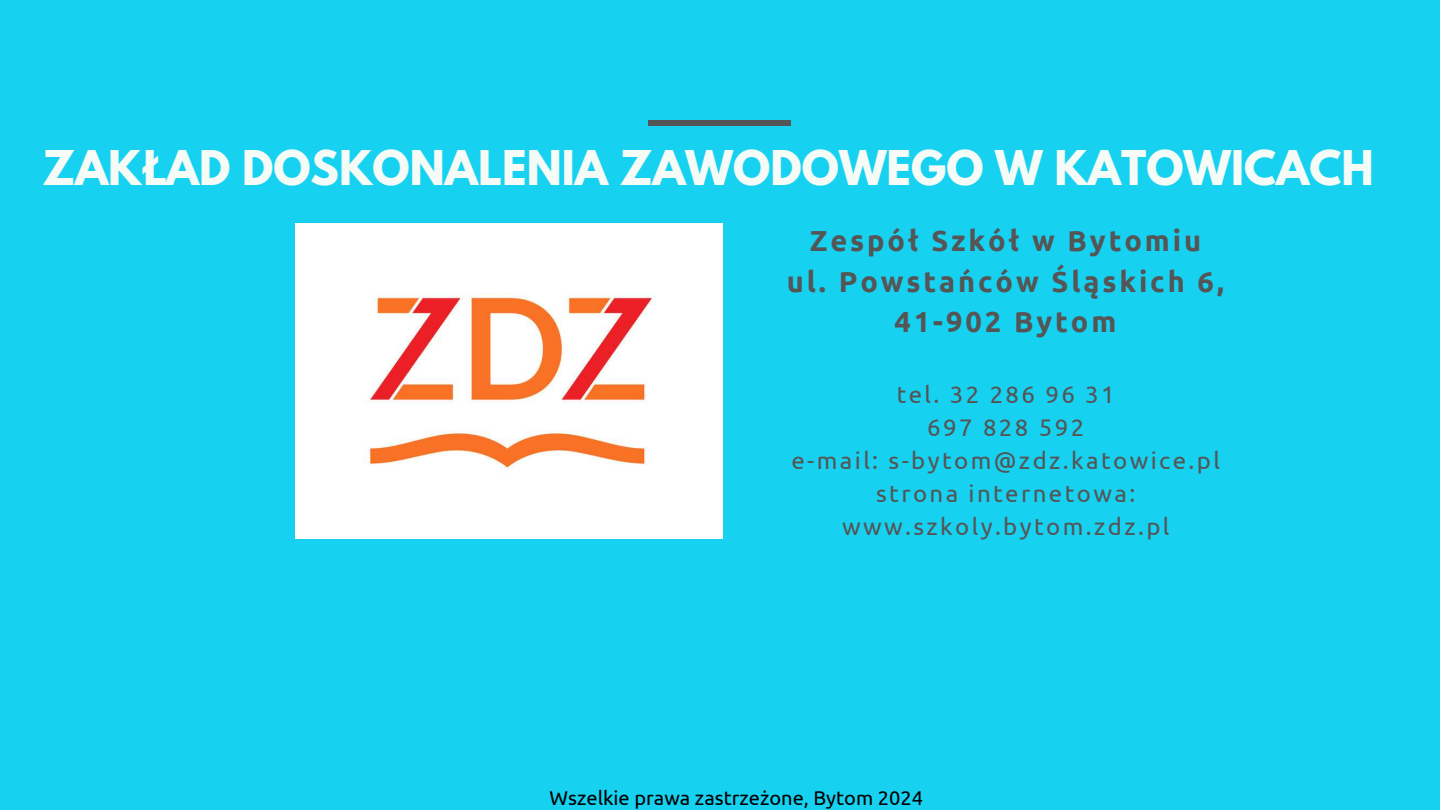
<style>
.page{position:relative;width:1440px;height:810px;background:#17d1f1}
.page>*{position:absolute;margin:0;border:0;box-sizing:border-box;transform-origin:0 0}
.t1{font:700 42.5px "League Spartan";color:#f5fbf6}
.t2{font:700 29px/40.5px "Ubuntu";letter-spacing:.1em;color:#555;text-align:center}
.t3{font:24px/33px "Ubuntu";letter-spacing:.1em;color:#555;text-align:center}
.t4{font:20px "Ubuntu";color:#000}
</style>
<div class="page">
<div style="left:648px;top:120px;width:143px;height:5px;background:#555"></div>
<img style="left:295px;top:224px;width:427px;height:314px">
<h1 class="t1" style="left:42px;top:147px;width:1333px">ZAKŁAD DOSKONALENIA ZAWODOWEGO W KATOWICACH</h1>
<p class="t2" style="left:787px;top:220px;width:439px">Zespół Szkół w Bytomiu ul. Powstańców Śląskich 6,<br>41-902 Bytom</p>
<p class="t3" style="left:792px;top:378px;width:430px">tel. 32 286 96 31<br>697 828 592<br>e-mail: s-bytom@zdz.katowice.pl strona internetowa: www.szkoly.bytom.zdz.pl</p>
<p class="t4" style="left:550px;top:786px;width:375px">Wszelkie prawa zastrzeżone, Bytom 2024</p>
</div>
